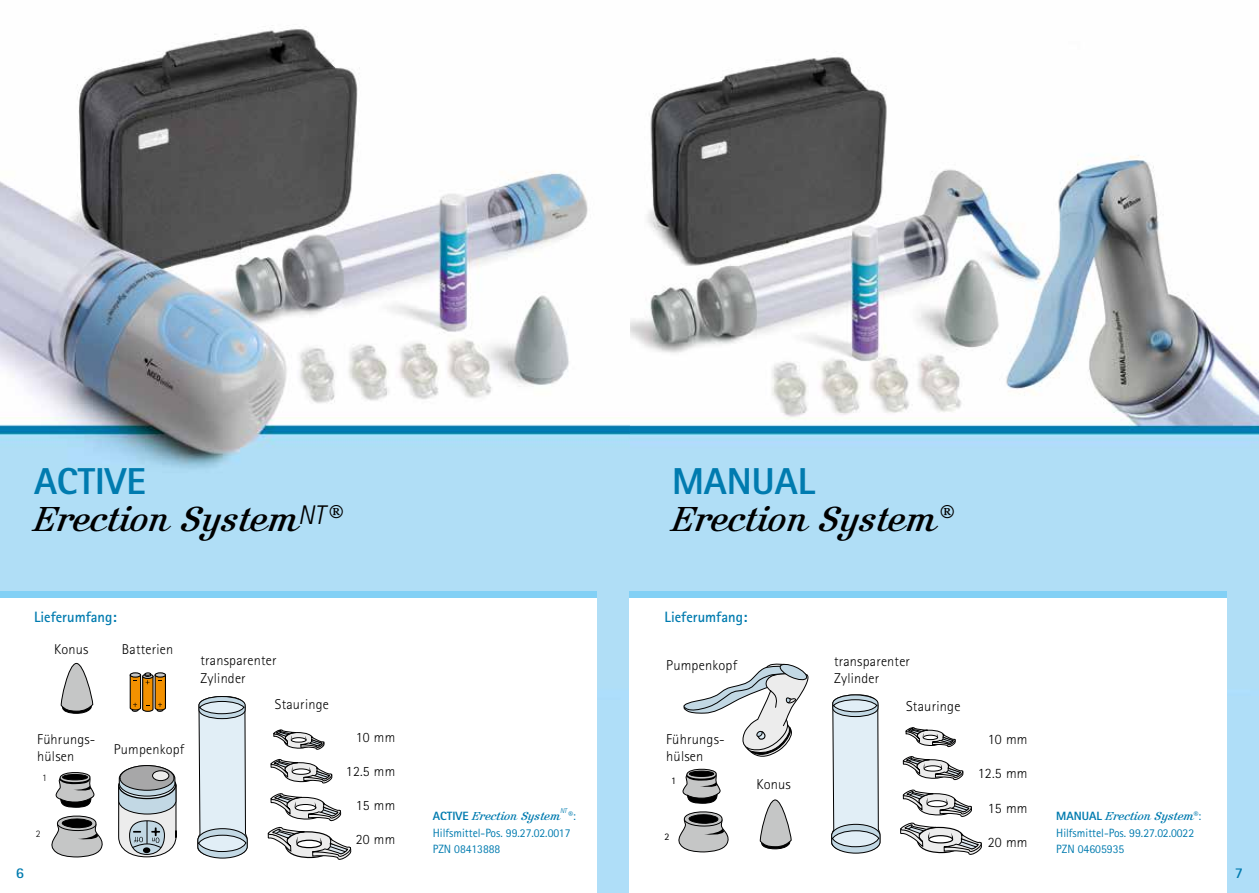
<style>
.page{position:relative;width:1259px;height:893px;background:#fff}
.page>*{position:absolute;margin:0;border:0;box-sizing:border-box;transform-origin:0 0}
.t1{font:800 37.5px "Rotis Sans Serif Pro";color:#007baf}
.t2{font:36px "Kursivschrift Liegend";color:#000}
.t3{font:700 15px "Rotis Sans Serif Pro";color:#007baf}
.t4{font:300 14.4px/17.2px "Rotis Sans Serif Pro";letter-spacing:.015em;color:#000}
.t5{font:300 14.25px/17.1px "Rotis Sans Serif Pro";letter-spacing:.015em;color:#000}
.t6{font:12px/16.5px "Rotis Sans Serif Pro";color:#007baf}
.t7{font:12px "Kursivschrift Liegend";color:#007baf}
.t8{font:10.05px "Rotis Sans Serif Pro";color:#000}
.t9{font:300 9.9px "Rotis Sans Serif Pro";color:#000}
.t10{font:italic 300 7.05px "Rotis Sans Serif Pro";color:#007baf}
.s1{font-family:"Rotis Sans Serif Pro"}
.s2{font-family:"Rotis Sans Serif Pro";font-weight:800}
</style>
<div class="page">
<img style="left:629px;top:57px;width:630px;height:639px">
<img style="left:0;top:26px;width:629px;height:674px">
<div style="left:0;top:594px;width:596px;height:299px;background:#fff"></div>
<div style="left:629px;top:594px;width:597px;height:299px;background:#fff"></div>
<svg style="left:831px;top:694px;width:50px;height:160px;background:#ccd7de"></svg>
<svg style="left:759px;top:799px;width:33px;height:51px"></svg>
<svg style="left:678px;top:811px;width:51px;height:42px"></svg>
<svg style="left:682px;top:768px;width:39px;height:36px"></svg>
<div style="left:689px;top:771px;width:24px;height:5px;background:#000;border-radius:50%"></div>
<div style="left:689px;top:771px;width:25px;height:6px;border:1px solid #000;border-radius:50%"></div>
<svg style="left:900px;top:789px;width:82px;height:66px"></svg>
<svg style="left:902px;top:756px;width:62px;height:24px"></svg>
<svg style="left:905px;top:727px;width:51px;height:20px"></svg>
<svg style="left:683px;top:663px;width:126px;height:94px"></svg>
<div style="left:0;top:591px;width:596px;height:7px;background:#82d0f5"></div>
<div style="left:629px;top:591px;width:597px;height:7px;background:#82d0f5"></div>
<svg style="left:197px;top:696px;width:51px;height:163px;background:#cdd8df"></svg>
<svg style="left:60px;top:662px;width:34px;height:52px"></svg>
<svg style="left:51px;top:815px;width:52px;height:43px"></svg>
<svg style="left:55px;top:772px;width:40px;height:36px"></svg>
<div style="left:63px;top:774px;width:24px;height:6px;background:#000;border-radius:50%"></div>
<div style="left:62px;top:774px;width:26px;height:6px;border:1px solid #000;border-radius:50%"></div>
<svg style="left:267px;top:793px;width:85px;height:67px"></svg>
<svg style="left:270px;top:759px;width:63px;height:25px"></svg>
<svg style="left:273px;top:729px;width:52px;height:21px"></svg>
<div style="left:155px;top:672px;width:11px;height:6px;border:1px solid #000;border-radius:50%"></div>
<div style="left:130px;top:672px;width:11px;height:6px;border:1px solid #000;border-radius:50%"></div>
<svg style="left:129px;top:673px;width:37px;height:39px"></svg>
<svg style="left:118px;top:765px;width:59px;height:93px;background:#afb7bb"></svg>
<h1 class="t1" style="left:34px;top:457px;width:113px">ACTIVE</h1>
<h2 class="t2" style="left:34px;top:499px;width:310px">Erection System<sup>NT</sup>®</h2>
<h1 class="t1" style="left:672px;top:457px;width:145px">MANUAL</h1>
<h2 class="t2" style="left:672px;top:499px;width:283px">Erection System®</h2>
<p class="t3" style="left:34px;top:607px;width:84px">Lieferumfang:</p>
<p class="t3" style="left:664px;top:607px;width:84px">Lieferumfang:</p>
<p class="t5" style="left:54px;top:641px;width:36px">Konus</p>
<p class="t5" style="left:122px;top:641px;width:53px">Batterien</p>
<p class="t5" style="left:37px;top:730px;width:60px">Führungs&shy;hülsen</p>
<p class="t9" style="left:42px;top:772px;width:6px">1</p>
<p class="t5" style="left:114px;top:741px;width:72px">Pumpenkopf</p>
<p class="t5" style="left:201px;top:652px;width:78px">transparenter<br>Zylinder</p>
<p class="t5" style="left:275px;top:696px;width:55px">Stauringe</p>
<p class="t9" style="left:36px;top:828px;width:6px">2</p>
<p class="t5" style="left:356px;top:728px;width:41px">10 mm</p>
<p class="t5" style="left:346px;top:763px;width:51px">12.5 mm</p>
<p class="t5" style="left:356px;top:797px;width:41px">15 mm</p>
<p class="t5" style="left:356px;top:831px;width:41px">20 mm</p>
<p class="t10" style="left:560px;top:806px;width:8px">NT</p>
<p class="t7" style="left:568px;top:809px;width:9px">®<span class="s1">:</span></p>
<p class="t6" style="left:433px;top:824px;width:139px">Hilfsmittel-Pos. 99.27.02.0017<br>PZN 08413888</p>
<p class="t7" style="left:433px;top:809px;width:129px"><span class="s2">ACTIVE</span> Erection System</p>
<p class="t4" style="left:666px;top:657px;width:73px">Pumpenkopf</p>
<p class="t5" style="left:834px;top:653px;width:78px">transparenter<br>Zylinder</p>
<p class="t4" style="left:906px;top:698px;width:56px">Stauringe</p>
<p class="t4" style="left:666px;top:731px;width:60px">Führungs&shy;hülsen</p>
<p class="t8" style="left:671px;top:775px;width:7px">1</p>
<p class="t8" style="left:664px;top:831px;width:7px">2</p>
<p class="t4" style="left:756px;top:775px;width:36px">Konus</p>
<p class="t4" style="left:987px;top:731px;width:41px">10 mm</p>
<p class="t4" style="left:977px;top:765px;width:51px">12.5 mm</p>
<p class="t4" style="left:987px;top:799px;width:41px">15 mm</p>
<p class="t4" style="left:987px;top:834px;width:41px">20 mm</p>
<p class="t7" style="left:1056px;top:809px;width:146px"><span class="s2">MANUAL</span> Erection System®<span class="s1">:</span></p>
<p class="t6" style="left:1056px;top:824px;width:139px">Hilfsmittel-Pos. 99.27.02.0022<br>PZN 04605935</p>
<p class="t3" style="left:16px;top:864px;width:10px">6</p>
<p class="t3" style="left:1234px;top:864px;width:10px">7</p>
</div>
